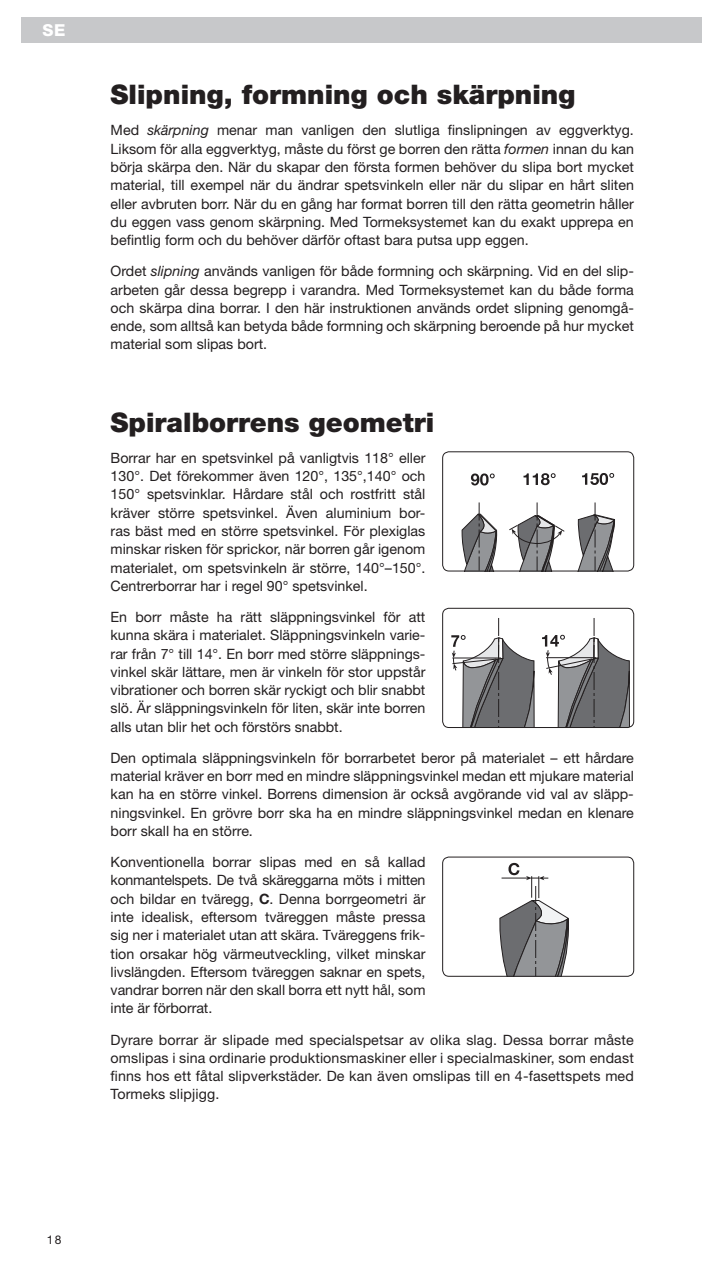
<style>
.page{position:relative;width:702px;height:1263px;background:#fff}
.page>*{position:absolute;margin:0;border:0;box-sizing:border-box;transform-origin:0 0}
.t1{font:900 27px "Helvetica Neue LT Std";color:#231f20}
.t2{font:800 16.5px "Helvetica Neue LT Std";color:#fff}
.t3{font:14.25px/18.3px "Helvetica Neue LT Std";color:#231f20;text-align:justify}
.t4{font:12px "Helvetica Neue LT Std";color:#231f20}
.s1{font-style:italic}
.s2{font-weight:700}
</style>
<div class="page">
<div style="left:21px;top:17px;width:681px;height:26px;background:#c7c8ca"></div>
<svg style="left:471px;top:473px;width:23px;height:12px"></svg>
<svg style="left:461px;top:502px;width:36px;height:67px"></svg>
<svg style="left:523px;top:473px;width:32px;height:12px"></svg>
<svg style="left:509px;top:502px;width:55px;height:67px"></svg>
<svg style="left:582px;top:473px;width:32px;height:12px"></svg>
<svg style="left:577px;top:502px;width:38px;height:67px"></svg>
<div style="left:442px;top:452px;width:192px;height:119px;border:1px solid #231f20;border-radius:6px"></div>
<svg style="left:542px;top:618px;width:88px;height:108px"></svg>
<svg style="left:451px;top:618px;width:83px;height:108px"></svg>
<div style="left:442px;top:608px;width:192px;height:120px;border:1px solid #231f20;border-radius:6px"></div>
<svg style="left:499px;top:863px;width:69px;height:111px"></svg>
<div style="left:442px;top:857px;width:192px;height:119px;border:1px solid #231f20;border-radius:6px"></div>
<p class="t2" style="left:43px;top:20px;width:24px">SE</p>
<h1 class="t1" style="left:111px;top:79px;width:466px">Slipning, formning och skärpning</h1>
<p class="t3" style="left:111px;top:121px;width:525px">Med <span class="s1">skärpning</span> menar man vanligen den slutliga finslipningen av eggverktyg.<br>Liksom för alla eggverktyg, måste du först ge borren den rätta <span class="s1">formen</span> innan du kan börja skärpa den. När du skapar den första formen behöver du slipa bort mycket material, till exempel när du ändrar spetsvinkeln eller när du slipar en hårt sliten eller avbruten borr. När du en gång har format borren till den rätta geometrin håller du eggen vass genom skärpning. Med Tormeksystemet kan du exakt upprepa en befintlig form och du behöver därför oftast bara putsa upp eggen.</p>
<p class="t3" style="left:111px;top:262px;width:525px">Ordet <span class="s1">slipning</span> används vanligen för både formning och skärpning. Vid en del slip&shy;arbeten går dessa begrepp i varandra. Med Tormeksystemet kan du både forma och skärpa dina borrar. I den här instruktionen används ordet slipning genomgå&shy;ende, som alltså kan betyda både formning och skärpning beroende på hur mycket material som slipas bort.</p>
<h1 class="t1" style="left:111px;top:406px;width:325px">Spiralborrens geometri</h1>
<p class="t3" style="left:111px;top:448px;width:316px">Borrar har en spetsvinkel på vanligtvis 118° eller 130°. Det förekommer även 120°, 135°,140° och 150° spetsvinklar. Hårdare stål och rostfritt stål kräver större spetsvinkel. Även aluminium bor&shy;ras bäst med en större spetsvinkel. För plexiglas minskar risken för sprickor, när borren går igenom materialet, om spetsvinkeln är större, 140°–150°.<br>Centrerborrar har i regel 90° spetsvinkel.</p>
<p class="t3" style="left:111px;top:607px;width:316px">En borr måste ha rätt släppningsvinkel för att kunna skära i materialet. Släppningsvinkeln varie&shy;rar från 7° till 14°. En borr med större släppnings&shy;vinkel skär lättare, men är vinkeln för stor uppstår vibrationer och borren skär ryckigt och blir snabbt slö. Är släppningsvinkeln för liten, skär inte borren alls utan blir het och förstörs snabbt.</p>
<p class="t3" style="left:111px;top:748px;width:525px">Den optimala släppningsvinkeln för borrarbetet beror på materialet – ett hårdare material kräver en borr med en mindre släppningsvinkel medan ett mjukare material kan ha en större vinkel. Borrens dimension är också avgörande vid val av släpp&shy;ningsvinkel. En grövre borr ska ha en mindre släppningsvinkel medan en klenare borr skall ha en större.</p>
<p class="t3" style="left:111px;top:853px;width:316px">Konventionella borrar slipas med en så kallad konmantelspets. De två skäreggarna möts i mitten och bildar en tväregg, <span class="s2">C</span>. Denna borrgeometri är inte idealisk, eftersom tväreggen måste pressa sig ner i materialet utan att skära. Tväreggens frik&shy;tion orsakar hög värmeutveckling, vilket minskar livslängden. Eftersom tväreggen saknar en spets, vandrar borren när den skall borra ett nytt hål, som inte är förborrat.</p>
<p class="t3" style="left:111px;top:1030px;width:524px">Dyrare borrar är slipade med specialspetsar av olika slag. Dessa borrar måste omslipas i sina ordinarie produktionsmaskiner eller i specialmaskiner, som endast finns hos ett fåtal slipverkstäder. De kan även omslipas till en 4-fasettspets med Tormeks slipjigg.</p>
<p class="t4" style="left:47px;top:1232px;width:16px">18</p>
</div>
